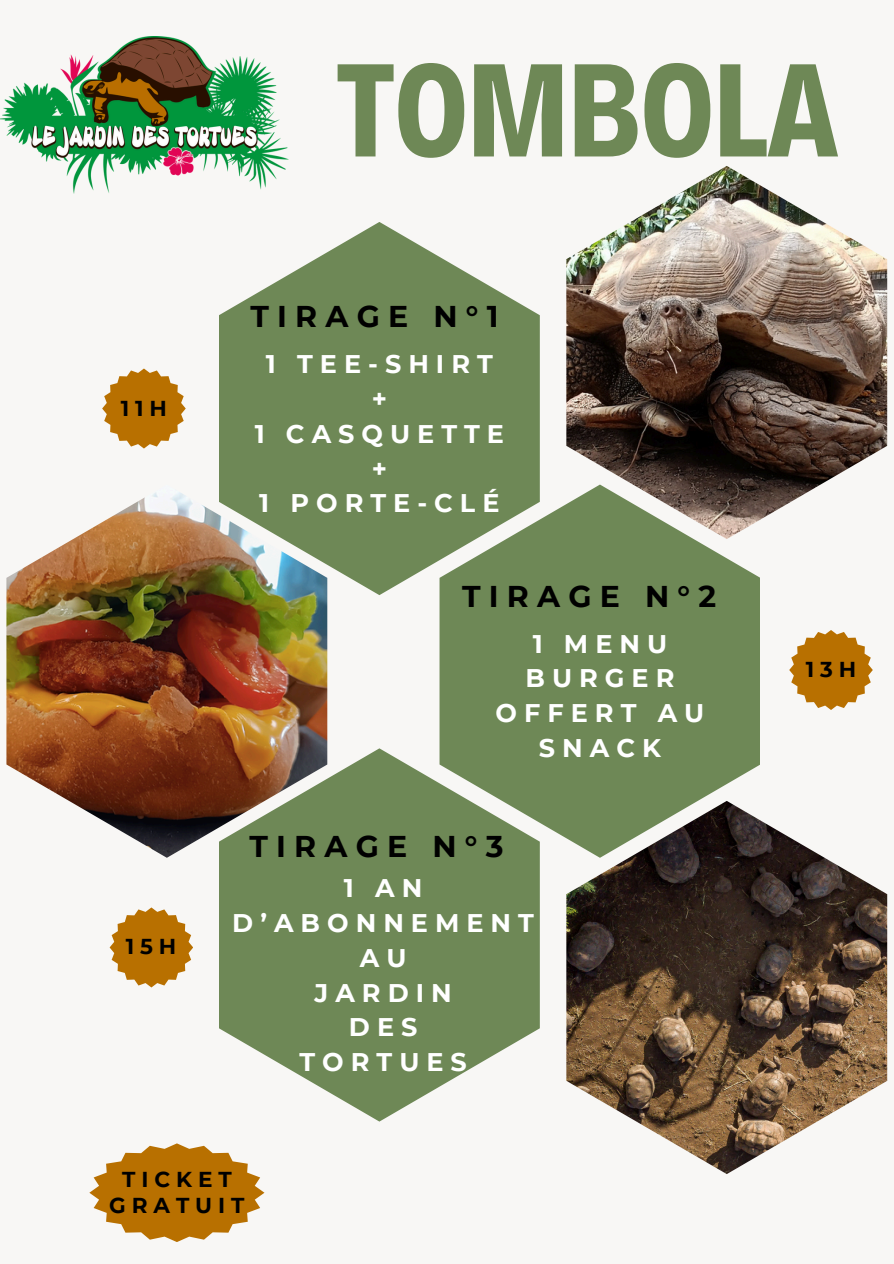
<style>
.page{position:relative;width:894px;height:1264px;background:#fff}
.page>*{position:absolute;margin:0;border:0;box-sizing:border-box;transform-origin:0 0}
.t1{font:700 133.5px "Decalotype";color:#6e8856}
.t2{font:700 30px "Montserrat";letter-spacing:.275em;color:#000}
.t3{font:700 25.5px/34.8px "Montserrat";letter-spacing:.275em;color:#fff;text-align:center}
.t4{font:700 21.6px "Montserrat";letter-spacing:.275em;color:#000}
</style>
<div class="page">
<div style="left:0;top:0;width:893px;height:1263px;background:#f8f7f5"></div>
<svg style="left:219px;top:222px;width:320px;height:373px;fill:#6e8856"></svg>
<svg style="left:219px;top:748px;width:320px;height:373px;fill:#6e8856"></svg>
<svg style="left:439px;top:484px;width:321px;height:373px;background:#789062"></svg>
<img style="left:6px;top:484px;width:321px;height:373px">
<img style="left:566px;top:800px;width:320px;height:374px">
<img style="left:566px;top:166px;width:320px;height:373px">
<img style="left:0;top:37px;width:288px;height:156px">
<svg style="left:102px;top:368px;width:84px;height:80px"></svg>
<svg style="left:789px;top:630px;width:83px;height:80px"></svg>
<svg style="left:110px;top:907px;width:83px;height:80px"></svg>
<svg style="left:89px;top:1143px;width:175px;height:98px"></svg>
<h3 class="t1" style="left:336px;top:22px;width:503px">TOMBOLA</h3>
<h2 class="t4" style="left:121px;top:394px;width:48px">11H</h2>
<p class="t4" style="left:126px;top:933px;width:52px">15H</p>
<h3 class="t2" style="left:250px;top:297px;width:249px">TIRAGE N°1</h3>
<h2 class="t3" style="left:255px;top:346px;width:251px">1 TEE-SHIRT<br>+<br>1 CASQUETTE +<br>1 PORTE-CLÉ</h2>
<p class="t2" style="left:462px;top:578px;width:255px">TIRAGE N°2</p>
<p class="t3" style="left:495px;top:626px;width:210px">1 MENU<br>BURGER<br>OFFERT AU<br>SNACK</p>
<p class="t2" style="left:249px;top:828px;width:255px">TIRAGE N°3</p>
<p class="t3" style="left:232px;top:870px;width:303px">1 AN<br>D’ABONNEMENT<br>A U<br>JARDIN<br>DES<br>TORTUES</p>
<p class="t4" style="left:122px;top:1165px;width:111px">TICKET</p>
<p class="t4" style="left:109px;top:1191px;width:137px">GRATUIT</p>
<h3 class="t4" style="left:805px;top:656px;width:52px">13H</h3>
</div>
